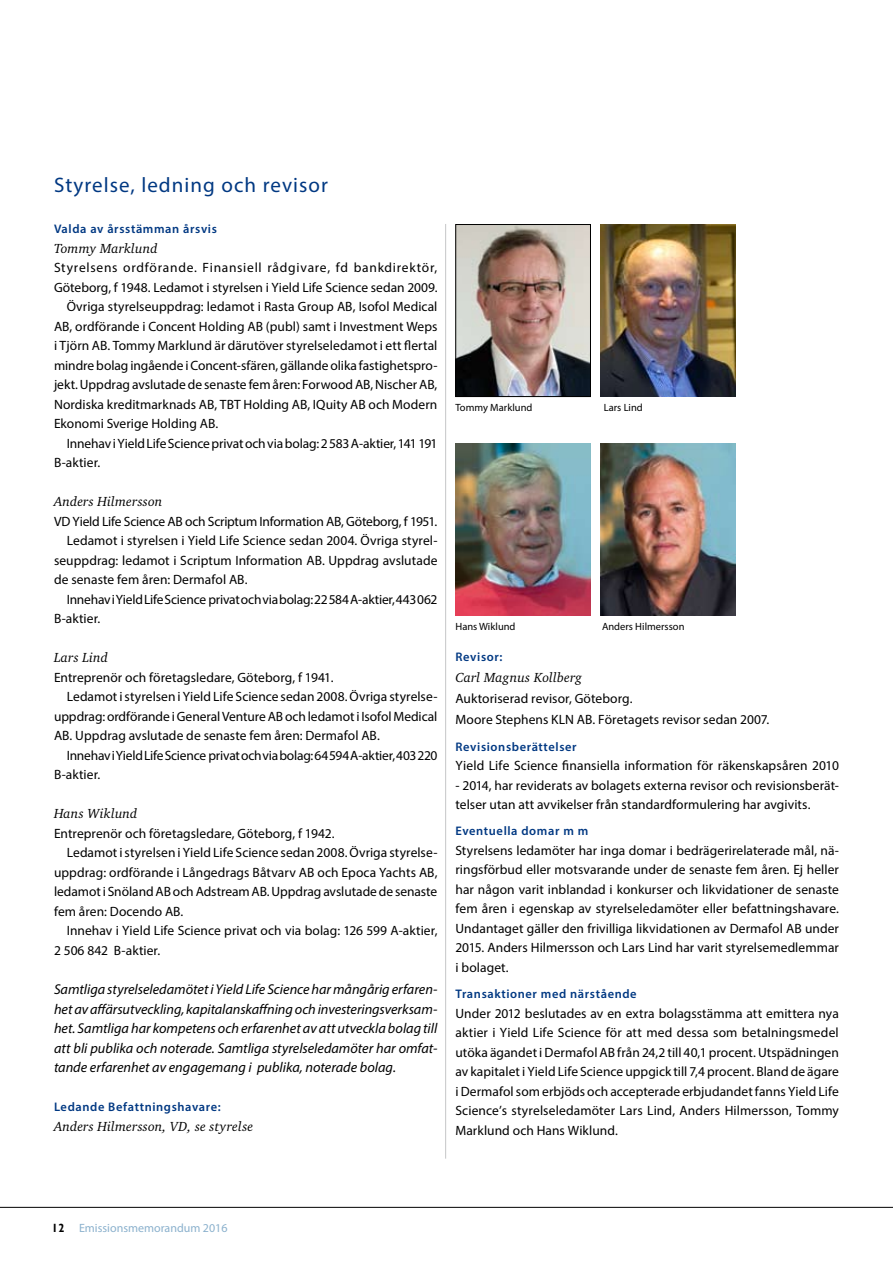
<style>
.page{position:relative;width:893px;height:1263px;background:#fff}
.page>*{position:absolute;margin:0;border:0;box-sizing:border-box;transform-origin:0 0}
.t1{font:21px "Myriad Pro";letter-spacing:.05em;color:#003882}
.t2{font:italic 14.25px/19.5px "Myriad Pro";color:#000;text-align:justify}
.t3{font:13.5px/19.5px "Myriad Pro";color:#000}
.t4{font:italic 13.5px "Charter BT";letter-spacing:.01em;color:#000}
.t5{font:13.5px "Myriad Pro";letter-spacing:.055em;color:#000}
.t6{font:600 12.45px "Myriad Pro";letter-spacing:.05em;color:#003882}
.t7{font:12px "Myriad Pro";color:#8bb1cd}
.t8{font:10.5px "Myriad Pro";color:#000}
.s1{font-family:"Humanist 521 BT";font-weight:700;font-stretch:condensed;color:#000}
</style>
<div class="page">
<hr style="left:0;top:1207px;width:893px;height:1px;background:#000">
<hr style="left:445px;top:224px;width:1px;height:935px;background:#c5c6c8">
<img style="left:600px;top:443px;width:135px;height:173px">
<img style="left:455px;top:443px;width:136px;height:173px">
<img style="left:600px;top:224px;width:135px;height:173px">
<img style="left:457px;top:226px;width:132px;height:169px">
<div style="left:455px;top:224px;width:136px;height:173px;border:1px solid #000"></div>
<h1 class="t1" style="left:54px;top:172px;width:275px">Styrelse, ledning och revisor</h1>
<p class="t6" style="left:54px;top:221px;width:164px">Valda av årsstämman årsvis</p>
<p class="t4" style="left:54px;top:240px;width:105px">Tommy Marklund</p>
<p class="t5" style="left:54px;top:260px;width:385px">Styrelsens ordförande. Finansiell rådgivare, fd bankdirektör,</p>
<p class="t3" style="left:54px;top:277px;width:385px">Göteborg, f 1948. Ledamot i styrelsen i Yield Life Science sedan 2009.</p>
<p class="t3" style="left:67px;top:297px;width:372px">Övriga styrelseuppdrag: ledamot i Rasta Group AB, Isofol Medical</p>
<p class="t3" style="left:54px;top:316px;width:385px">AB, ordförande i Concent Holding AB (publ) samt i Investment Weps</p>
<p class="t3" style="left:54px;top:336px;width:385px">i Tjörn AB. Tommy Marklund är därutöver styrelseledamot i ett flertal</p>
<p class="t3" style="left:54px;top:355px;width:385px">mindre bolag ingående i Concent-sfären, gällande olika fastighetspro-</p>
<p class="t3" style="left:54px;top:375px;width:385px">jekt. Uppdrag avslutade de senaste fem åren: Forwood AB, Nischer AB,</p>
<p class="t3" style="left:54px;top:394px;width:385px">Nordiska kreditmarknads AB, TBT Holding AB, IQuity AB och Modern</p>
<p class="t3" style="left:54px;top:414px;width:166px">Ekonomi Sverige Holding AB.</p>
<p class="t3" style="left:67px;top:433px;width:372px">Innehav i Yield Life Science privat och via bolag: 2 583 A-aktier, 141 191</p>
<p class="t3" style="left:54px;top:453px;width:48px">B-aktier.</p>
<p class="t4" style="left:54px;top:493px;width:110px">Anders Hilmersson</p>
<p class="t3" style="left:54px;top:511px;width:385px">VD Yield Life Science AB och Scriptum Information AB, Göteborg, f 1951.</p>
<p class="t3" style="left:67px;top:531px;width:372px">Ledamot i styrelsen i Yield Life Science sedan 2004. Övriga styrel-</p>
<p class="t3" style="left:54px;top:550px;width:385px">seuppdrag: ledamot i Scriptum Information AB. Uppdrag avslutade</p>
<p class="t3" style="left:54px;top:570px;width:195px">de senaste fem åren: Dermafol AB.</p>
<p class="t3" style="left:67px;top:589px;width:372px">Innehav i Yield Life Science privat och via bolag: 22 584 A-aktier, 443 062</p>
<p class="t3" style="left:54px;top:609px;width:48px">B-aktier.</p>
<p class="t4" style="left:54px;top:649px;width:56px">Lars Lind</p>
<p class="t3" style="left:54px;top:667px;width:281px">Entreprenör och företagsledare, Göteborg, f 1941.</p>
<p class="t3" style="left:67px;top:687px;width:372px">Ledamot i styrelsen i Yield Life Science sedan 2008. Övriga styrelse-</p>
<p class="t3" style="left:54px;top:706px;width:385px">uppdrag: ordförande i General Venture AB och ledamot i Isofol Medical</p>
<p class="t3" style="left:54px;top:726px;width:327px">AB. Uppdrag avslutade de senaste fem åren: Dermafol AB.</p>
<p class="t3" style="left:67px;top:745px;width:372px">Innehav i Yield Life Science privat och via bolag: 64 594 A-aktier, 403 220</p>
<p class="t3" style="left:54px;top:765px;width:48px">B-aktier.</p>
<p class="t4" style="left:54px;top:805px;width:85px">Hans Wiklund</p>
<p class="t3" style="left:54px;top:823px;width:282px">Entreprenör och företagsledare, Göteborg, f 1942.</p>
<p class="t3" style="left:67px;top:843px;width:371px">Ledamot i styrelsen i Yield Life Science sedan 2008. Övriga styrelse-</p>
<p class="t3" style="left:54px;top:862px;width:385px">uppdrag: ordförande i Långedrags Båtvarv AB och Epoca Yachts AB,</p>
<p class="t3" style="left:54px;top:882px;width:385px">ledamot i Snöland AB och Adstream AB. Uppdrag avslutade de senaste</p>
<p class="t3" style="left:54px;top:901px;width:131px">fem åren: Docendo AB.</p>
<p class="t3" style="left:67px;top:921px;width:372px">Innehav i Yield Life Science privat och via bolag: 126 599 A-aktier,</p>
<p class="t3" style="left:54px;top:940px;width:108px">2 506 842 B-aktier.</p>
<p class="t2" style="left:54px;top:979px;width:385px">Samtliga styrelseledamötet i Yield Life Science har mångårig erfaren&shy;het av affärsutveckling, kapitalanskaffning och investeringsverksam&shy;het. Samtliga har kompetens och erfarenhet av att utveckla bolag till att bli publika och noterade. Samtliga styrelseledamöter har omfat&shy;tande erfarenhet av engagemang i publika, noterade bolag.</p>
<p class="t6" style="left:54px;top:1099px;width:168px">Ledande Befattningshavare:</p>
<p class="t4" style="left:54px;top:1117px;width:201px">Anders Hilmersson, VD, se styrelse</p>
<p class="t8" style="left:455px;top:401px;width:78px">Tommy Marklund</p>
<p class="t8" style="left:604px;top:401px;width:40px">Lars Lind</p>
<p class="t8" style="left:455px;top:620px;width:62px">Hans Wiklund</p>
<p class="t8" style="left:602px;top:620px;width:84px">Anders Hilmersson</p>
<p class="t6" style="left:455px;top:649px;width:48px">Revisor:</p>
<p class="t4" style="left:455px;top:669px;width:128px">Carl Magnus Kollberg</p>
<p class="t3" style="left:455px;top:688px;width:315px;line-height:21px">Auktoriserad revisor, Göteborg.<br>Moore Stephens KLN AB. Företagets revisor sedan 2007.</p>
<p class="t6" style="left:455px;top:738px;width:123px">Revisionsberättelser</p>
<p class="t3" style="left:455px;top:756px;width:385px">Yield Life Science finansiella information för räkenskapsåren 2010</p>
<p class="t3" style="left:455px;top:775px;width:385px">- 2014, har reviderats av bolagets externa revisor och revisionsberät&shy;telser utan att avvikelser från standardformulering har avgivits.</p>
<p class="t6" style="left:455px;top:823px;width:134px">Eventuella domar m m</p>
<p class="t3" style="left:455px;top:840px;width:385px;text-align:justify">Styrelsens ledamöter har inga domar i bedrägerirelaterade mål, nä&shy;ringsförbud eller motsvarande under de senaste fem åren. Ej heller har någon varit inblandad i konkurser och likvidationer de senaste fem åren i egenskap av styrelseledamöter eller befattningshavare.<br>Undantaget gäller den frivilliga likvidationen av Dermafol AB under 2015. Anders Hilmersson och Lars Lind har varit styrelsemedlemmar i bolaget.</p>
<p class="t6" style="left:455px;top:986px;width:183px">Transaktioner med närstående</p>
<p class="t3" style="left:455px;top:1003px;width:385px;text-align:justify">Under 2012 beslutades av en extra bolagsstämma att emittera nya aktier i Yield Life Science för att med dessa som betalningsmedel utöka ägandet i Dermafol AB från 24,2 till 40,1 procent. Utspädningen av kapitalet i Yield Life Science uppgick till 7,4 procent. Bland de ägare i Dermafol som erbjöds och accepterade erbjudandet fanns Yield Life Science’s styrelseledamöter Lars Lind, Anders Hilmersson, Tommy Marklund och Hans Wiklund.</p>
<p class="t7" style="left:53px;top:1220px;width:176px"><span class="s1">1 2</span> Emissionsmemorandum 2016</p>
</div>
